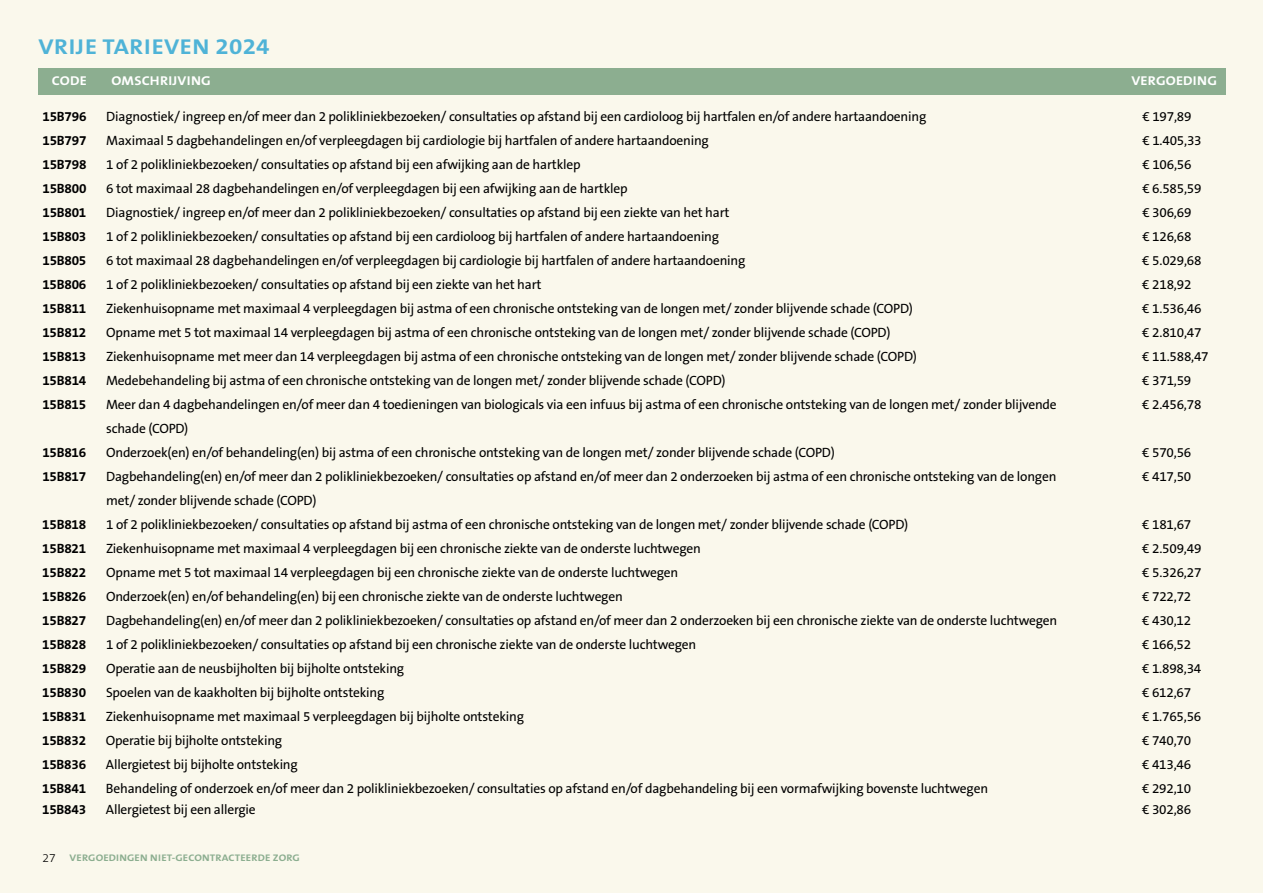
<style>
.page{position:relative;width:1263px;height:893px;background:#faf8ec}
.page>*{position:absolute;margin:0;border:0;box-sizing:border-box;transform-origin:0 0}
.t1{font:700 21.6px "The Sans B W7";letter-spacing:.025em;color:#4fb3d7;scale:1.13 1}
.t2{font:13.5px "The Sans B W5 Plain";letter-spacing:-.015em;color:#000}
.t3{font:700 13.5px "The Sans B W7";letter-spacing:-.015em;color:#000}
.t4{font:700 12.9px "The Sans B W7";letter-spacing:.015em;color:#fff;scale:1.11 1}
.t5{font:700 9.6px "The Sans B W7";letter-spacing:.015em;color:#8cae90;scale:1.12 1}
.s1{font-family:"The Sans B W3";font-weight:300;font-size:12px;color:#000}
</style>
<div class="page">
<div style="left:38px;top:68px;width:1188px;height:27px;background:#8cae90"></div>
<h1 class="t1" style="left:38px;top:33px;width:206px">VRIJE TARIEVEN 2024</h1>
<p class="t4" style="left:52px;top:73px;width:33px">CODE</p>
<p class="t4" style="left:112px;top:73px;width:91px">OMSCHRIJVING</p>
<p class="t4" style="left:1131px;top:73px;width:79px">VERGOEDING</p>
<p class="t3" style="left:43px;top:107px;width:45px">15B796</p>
<p class="t2" style="left:106px;top:107px;width:821px">Diagnostiek/ ingreep en/of meer dan 2 polikliniekbezoeken/ consultaties op afstand bij een cardioloog bij hartfalen en/of andere hartaandoening</p>
<p class="t2" style="left:1142px;top:107px;width:51px">€ 197,89</p>
<p class="t3" style="left:43px;top:131px;width:45px">15B797</p>
<p class="t2" style="left:106px;top:131px;width:604px">Maximaal 5 dagbehandelingen en/of verpleegdagen bij cardiologie bij hartfalen of andere hartaandoening</p>
<p class="t2" style="left:1142px;top:131px;width:61px">€ 1.405,33</p>
<p class="t3" style="left:42px;top:155px;width:45px">15B798</p>
<p class="t2" style="left:106px;top:155px;width:476px">1 of 2 polikliniekbezoeken/ consultaties op afstand bij een afwijking aan de hartklep</p>
<p class="t2" style="left:1142px;top:155px;width:51px">€ 106,56</p>
<p class="t3" style="left:42px;top:179px;width:45px">15B800</p>
<p class="t2" style="left:106px;top:179px;width:523px">6 tot maximaal 28 dagbehandelingen en/of verpleegdagen bij een afwijking aan de hartklep</p>
<p class="t2" style="left:1142px;top:179px;width:61px">€ 6.585,59</p>
<p class="t3" style="left:42px;top:203px;width:45px">15B801</p>
<p class="t2" style="left:106px;top:203px;width:625px">Diagnostiek/ ingreep en/of meer dan 2 polikliniekbezoeken/ consultaties op afstand bij een ziekte van het hart</p>
<p class="t2" style="left:1142px;top:203px;width:51px">€ 306,69</p>
<p class="t3" style="left:42px;top:227px;width:45px">15B803</p>
<p class="t2" style="left:106px;top:227px;width:614px">1 of 2 polikliniekbezoeken/ consultaties op afstand bij een cardioloog bij hartfalen of andere hartaandoening</p>
<p class="t2" style="left:1142px;top:227px;width:51px">€ 126,68</p>
<p class="t3" style="left:42px;top:251px;width:45px">15B805</p>
<p class="t2" style="left:106px;top:251px;width:641px">6 tot maximaal 28 dagbehandelingen en/of verpleegdagen bij cardiologie bij hartfalen of andere hartaandoening</p>
<p class="t2" style="left:1142px;top:251px;width:61px">€ 5.029,68</p>
<p class="t3" style="left:42px;top:275px;width:45px">15B806</p>
<p class="t2" style="left:106px;top:275px;width:437px">1 of 2 polikliniekbezoeken/ consultaties op afstand bij een ziekte van het hart</p>
<p class="t2" style="left:1142px;top:275px;width:51px">€ 218,92</p>
<p class="t3" style="left:42px;top:299px;width:45px">15B811</p>
<p class="t2" style="left:106px;top:299px;width:808px">Ziekenhuisopname met maximaal 4 verpleegdagen bij astma of een chronische ontsteking van de longen met/ zonder blijvende schade (COPD)</p>
<p class="t2" style="left:1142px;top:299px;width:61px">€ 1.536,46</p>
<p class="t3" style="left:42px;top:323px;width:45px">15B812</p>
<p class="t2" style="left:106px;top:323px;width:786px">Opname met 5 tot maximaal 14 verpleegdagen bij astma of een chronische ontsteking van de longen met/ zonder blijvende schade (COPD)</p>
<p class="t2" style="left:1142px;top:323px;width:61px">€ 2.810,47</p>
<p class="t3" style="left:42px;top:347px;width:45px">15B813</p>
<p class="t2" style="left:106px;top:347px;width:812px">Ziekenhuisopname met meer dan 14 verpleegdagen bij astma of een chronische ontsteking van de longen met/ zonder blijvende schade (COPD)</p>
<p class="t2" style="left:1142px;top:347px;width:68px">€ 11.588,47</p>
<p class="t3" style="left:42px;top:371px;width:45px">15B814</p>
<p class="t2" style="left:106px;top:371px;width:621px">Medebehandeling bij astma of een chronische ontsteking van de longen met/ zonder blijvende schade (COPD)</p>
<p class="t2" style="left:1142px;top:371px;width:51px">€ 371,59</p>
<p class="t3" style="left:42px;top:395px;width:45px">15B815</p>
<p class="t2" style="left:106px;top:395px;width:952px">Meer dan 4 dagbehandelingen en/of meer dan 4 toedieningen van biologicals via een infuus bij astma of een chronische ontsteking van de longen met/ zonder blijvende</p>
<p class="t2" style="left:1142px;top:395px;width:61px">€ 2.456,78</p>
<p class="t2" style="left:106px;top:419px;width:84px">schade (COPD)</p>
<p class="t3" style="left:42px;top:443px;width:45px">15B816</p>
<p class="t2" style="left:106px;top:443px;width:730px">Onderzoek(en) en/of behandeling(en) bij astma of een chronische ontsteking van de longen met/ zonder blijvende schade (COPD)</p>
<p class="t2" style="left:1142px;top:443px;width:51px">€ 570,56</p>
<p class="t3" style="left:42px;top:467px;width:45px">15B817</p>
<p class="t2" style="left:106px;top:467px;width:952px">Dagbehandeling(en) en/of meer dan 2 polikliniekbezoeken/ consultaties op afstand en/of meer dan 2 onderzoeken bij astma of een chronische ontsteking van de longen</p>
<p class="t2" style="left:1142px;top:467px;width:51px">€ 417,50</p>
<p class="t2" style="left:106px;top:491px;width:212px">met/ zonder blijvende schade (COPD)</p>
<p class="t3" style="left:42px;top:515px;width:45px">15B818</p>
<p class="t2" style="left:106px;top:515px;width:804px">1 of 2 polikliniekbezoeken/ consultaties op afstand bij astma of een chronische ontsteking van de longen met/ zonder blijvende schade (COPD)</p>
<p class="t2" style="left:1142px;top:515px;width:51px">€ 181,67</p>
<p class="t3" style="left:42px;top:539px;width:45px">15B821</p>
<p class="t2" style="left:106px;top:539px;width:596px">Ziekenhuisopname met maximaal 4 verpleegdagen bij een chronische ziekte van de onderste luchtwegen</p>
<p class="t2" style="left:1142px;top:539px;width:61px">€ 2.509,49</p>
<p class="t3" style="left:42px;top:563px;width:45px">15B822</p>
<p class="t2" style="left:106px;top:563px;width:574px">Opname met 5 tot maximaal 14 verpleegdagen bij een chronische ziekte van de onderste luchtwegen</p>
<p class="t2" style="left:1142px;top:563px;width:61px">€ 5.326,27</p>
<p class="t3" style="left:42px;top:587px;width:45px">15B826</p>
<p class="t2" style="left:106px;top:587px;width:518px">Onderzoek(en) en/of behandeling(en) bij een chronische ziekte van de onderste luchtwegen</p>
<p class="t2" style="left:1142px;top:587px;width:51px">€ 722,72</p>
<p class="t3" style="left:42px;top:611px;width:45px">15B827</p>
<p class="t2" style="left:106px;top:611px;width:953px">Dagbehandeling(en) en/of meer dan 2 polikliniekbezoeken/ consultaties op afstand en/of meer dan 2 onderzoeken bij een chronische ziekte van de onderste luchtwegen</p>
<p class="t2" style="left:1142px;top:611px;width:51px">€ 430,12</p>
<p class="t3" style="left:42px;top:635px;width:45px">15B828</p>
<p class="t2" style="left:106px;top:635px;width:592px">1 of 2 polikliniekbezoeken/ consultaties op afstand bij een chronische ziekte van de onderste luchtwegen</p>
<p class="t2" style="left:1142px;top:635px;width:51px">€ 166,52</p>
<p class="t3" style="left:42px;top:659px;width:45px">15B829</p>
<p class="t2" style="left:106px;top:659px;width:300px">Operatie aan de neusbijholten bij bijholte ontsteking</p>
<p class="t2" style="left:1142px;top:659px;width:61px">€ 1.898,34</p>
<p class="t3" style="left:42px;top:683px;width:45px">15B830</p>
<p class="t2" style="left:106px;top:683px;width:280px">Spoelen van de kaakholten bij bijholte ontsteking</p>
<p class="t2" style="left:1142px;top:683px;width:51px">€ 612,67</p>
<p class="t3" style="left:42px;top:707px;width:45px">15B831</p>
<p class="t2" style="left:106px;top:707px;width:420px">Ziekenhuisopname met maximaal 5 verpleegdagen bij bijholte ontsteking</p>
<p class="t2" style="left:1142px;top:707px;width:61px">€ 1.765,56</p>
<p class="t3" style="left:42px;top:731px;width:45px">15B832</p>
<p class="t2" style="left:106px;top:731px;width:178px">Operatie bij bijholte ontsteking</p>
<p class="t2" style="left:1142px;top:731px;width:51px">€ 740,70</p>
<p class="t3" style="left:42px;top:755px;width:45px">15B836</p>
<p class="t2" style="left:106px;top:755px;width:193px">Allergietest bij bijholte ontsteking</p>
<p class="t2" style="left:1142px;top:755px;width:51px">€ 413,46</p>
<p class="t3" style="left:42px;top:779px;width:45px">15B841</p>
<p class="t2" style="left:106px;top:779px;width:884px">Behandeling of onderzoek en/of meer dan 2 polikliniekbezoeken/ consultaties op afstand en/of dagbehandeling bij een vormafwijking bovenste luchtwegen</p>
<p class="t2" style="left:1142px;top:779px;width:51px">€ 292,10</p>
<p class="t3" style="left:42px;top:800px;width:45px">15B843</p>
<p class="t2" style="left:106px;top:800px;width:151px">Allergietest bij een allergie</p>
<p class="t2" style="left:1142px;top:800px;width:51px">€ 302,86</p>
<p class="t5" style="left:43px;top:851px;width:231px"><span class="s1">27</span> VERGOEDINGEN NIET-GECONTRACTEERDE ZORG</p>
</div>
